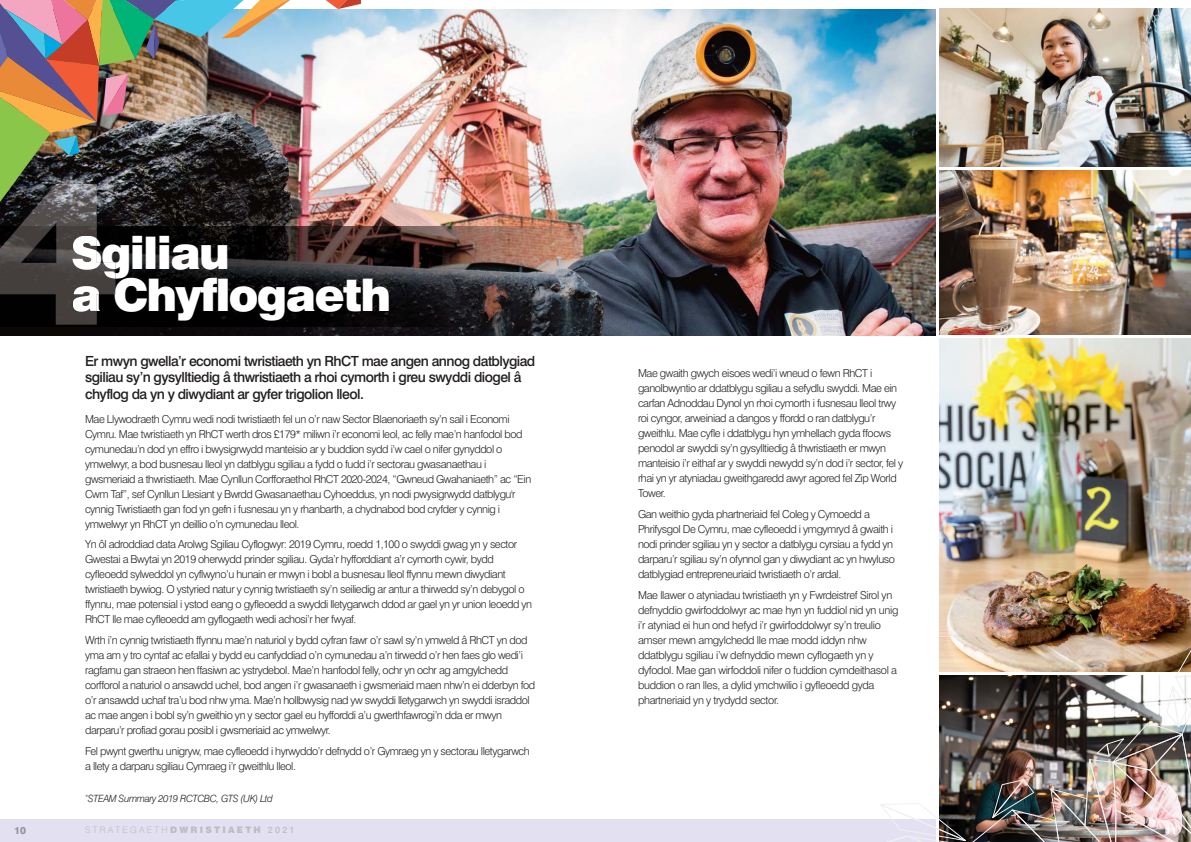
<style>
.page{position:relative;width:1191px;height:842px;background:#fff}
.page>*{position:absolute;margin:0;border:0;box-sizing:border-box;transform-origin:0 0}
.t1{font:900 45px/42px "Swiss 721 BT";letter-spacing:-.04em;color:#fff}
.t2{font:500 14px/16.8px "Swiss 721 BT";letter-spacing:-.04em;color:#231f20}
.t3{font:300 11px/15px "Swiss 721 BT";letter-spacing:-.04em;color:#231f20}
.t4{font:italic 300 10px "Swiss 721 BT";letter-spacing:-.04em;color:#231f20}
.t5{font:800 10px "Swiss 721 BT";color:#939598}
.t6{font:800 10px "Swiss 721 BT";color:#fff}
.t7{font:300 9px "Swiss 721 BT";letter-spacing:.25em;color:#bbbdc0}
.s1{font-weight:900}
.s2{font-weight:500}
</style>
<div class="page">
<div style="left:0;top:819px;width:1191px;height:23px;background:#e3e1f1"></div>
<img style="left:0;top:9px;width:935px;height:326px">
<img style="left:0;top:227px;width:638px;height:99px">
<img style="left:18px;top:221px;width:80px;height:6px">
<img style="left:0;top:227px;width:115px;height:98px">
<svg style="left:72px;top:236px;width:43px;height:42px"></svg>
<svg style="left:73px;top:286px;width:42px;height:26px"></svg>
<img style="left:939px;top:9px;width:252px;height:158px">
<img style="left:939px;top:170px;width:252px;height:165px">
<img style="left:939px;top:338px;width:252px;height:288px">
<img style="left:0;top:0;width:361px;height:221px">
<img style="left:880px;top:626px;width:311px;height:216px">
<p class="t5" style="left:14px;top:826px;width:13px">10</p>
<h1 class="t1" style="left:71px;top:236px;width:322px">Sgiliau<br>a Chyflogaeth</h1>
<p class="t2" style="left:85px;top:354px;width:452px">Er mwyn gwella’r economi twristiaeth yn RhCT mae angen annog datblygiad sgiliau sy’n gysylltiedig â thwristiaeth a rhoi cymorth i greu swyddi diogel â chyflog da yn y diwydiant ar gyfer trigolion lleol.</p>
<p class="t3" style="left:85px;top:412px;width:448px">Mae Llywodraeth Cymru wedi nodi twristiaeth fel un o’r naw Sector Blaenoriaeth sy’n sail i Economi Cymru. Mae twristiaeth yn RhCT werth dros £179* miliwn i’r economi leol, ac felly mae’n hanfodol bod cymunedau’n dod yn effro i bwysigrwydd manteisio ar y buddion sydd i’w cael o nifer gynyddol o ymwelwyr, a bod busnesau lleol yn datblygu sgiliau a fydd o fudd i’r sectorau gwasanaethau i gwsmeriaid a thwristiaeth. Mae Cynllun Corfforaethol RhCT 2020-2024, “Gwneud Gwahaniaeth” ac “Ein Cwm Taf”, sef Cynllun Llesiant y Bwrdd Gwasanaethau Cyhoeddus, yn nodi pwysigrwydd datblygu'r cynnig Twristiaeth gan fod yn gefn i fusnesau yn y rhanbarth, a chydnabod bod cryfder y cynnig i ymwelwyr yn RhCT yn deillio o’n cymunedau lleol.</p>
<p class="t3" style="left:85px;top:538px;width:448px">Yn ôl adroddiad data Arolwg Sgiliau Cyflogwyr: 2019 Cymru, roedd 1,100 o swyddi gwag yn y sector Gwestai a Bwytai yn 2019 oherwydd prinder sgiliau. Gyda’r hyfforddiant a’r cymorth cywir, bydd cyfleoedd sylweddol yn cyflwyno’u hunain er mwyn i bobl a busnesau lleol ffynnu mewn diwydiant twristiaeth bywiog. O ystyried natur y cynnig twristiaeth sy’n seiliedig ar antur a thirwedd sy’n debygol o ffynnu, mae potensial i ystod eang o gyfleoedd a swyddi lletygarwch ddod ar gael yn yr union leoedd yn RhCT lle mae cyfleoedd am gyflogaeth wedi achosi’r her fwyaf.</p>
<p class="t3" style="left:85px;top:634px;width:452px">Wrth i’n cynnig twristiaeth ffynnu mae’n naturiol y bydd cyfran fawr o’r sawl sy’n ymweld â RhCT yn dod yma am y tro cyntaf ac efallai y bydd eu canfyddiad o’n cymunedau a’n tirwedd o’r hen faes glo wedi’i ragfarnu gan straeon hen ffasiwn ac ystrydebol. Mae’n hanfodol felly, ochr yn ochr ag amgylchedd corfforol a naturiol o ansawdd uchel, bod angen i’r gwasanaeth i gwsmeriaid maen nhw’n ei dderbyn fod o’r ansawdd uchaf tra’u bod nhw yma. Mae’n hollbwysig nad yw swyddi lletygarwch yn swyddi israddol ac mae angen i bobl sy’n gweithio yn y sector gael eu hyfforddi a’u gwerthfawrogi’n dda er mwyn darparu’r profiad gorau posibl i gwsmeriaid ac ymwelwyr.</p>
<p class="t3" style="left:85px;top:744px;width:446px">Fel pwynt gwerthu unigryw, mae cyfleoedd i hyrwyddo’r defnydd o’r Gymraeg yn y sectorau lletygarwch a llety a darparu sgiliau Cymraeg i’r gweithlu lleol.</p>
<p class="t4" style="left:85px;top:795px;width:189px"><sup>*</sup>STEAM Summary 2019 RCTCBC, GTS (UK) Ltd</p>
<p class="t3" style="left:638px;top:367px;width:267px">Mae gwaith gwych eisoes wedi’i wneud o fewn RhCT i ganolbwyntio ar ddatblygu sgiliau a sefydlu swyddi. Mae ein carfan Adnoddau Dynol yn rhoi cymorth i fusnesau lleol trwy roi cyngor, arweiniad a dangos y ffordd o ran datblygu’r gweithlu. Mae cyfle i ddatblygu hyn ymhellach gyda ffocws penodol ar swyddi sy’n gysylltiedig â thwristiaeth er mwyn manteisio i’r eithaf ar y swyddi newydd sy’n dod i’r sector, fel y rhai yn yr atyniadau gweithgaredd awyr agored fel Zip World Tower.</p>
<p class="t3" style="left:638px;top:508px;width:258px">Gan weithio gyda phartneriaid fel Coleg y Cymoedd a Phrifysgol De Cymru, mae cyfleoedd i ymgymryd â gwaith i nodi prinder sgiliau yn y sector a datblygu cyrsiau a fydd yn darparu’r sgiliau sy’n ofynnol gan y diwydiant ac yn hwyluso datblygiad entrepreneuriaid twristiaeth o’r ardal.</p>
<p class="t3" style="left:638px;top:588px;width:262px">Mae llawer o atyniadau twristiaeth yn y Fwrdeistref Sirol yn defnyddio gwirfoddolwyr ac mae hyn yn fuddiol nid yn unig i’r atyniad ei hun ond hefyd i’r gwirfoddolwyr sy’n treulio amser mewn amgylchedd lle mae modd iddyn nhw ddatblygu sgiliau i’w defnyddio mewn cyflogaeth yn y dyfodol. Mae gan wirfoddoli nifer o fuddion cymdeithasol a buddion o ran lles, a dylid ymchwilio i gyfleoedd gyda phartneriaid yn y trydydd sector.</p>
<p class="t7" style="left:85px;top:827px;width:211px">STRATEGAETH<span class="s1">DWRISTIAETH</span> <span class="s2">2021</span></p>
<p class="t6" style="left:1165px;top:826px;width:13px">11</p>
</div>
